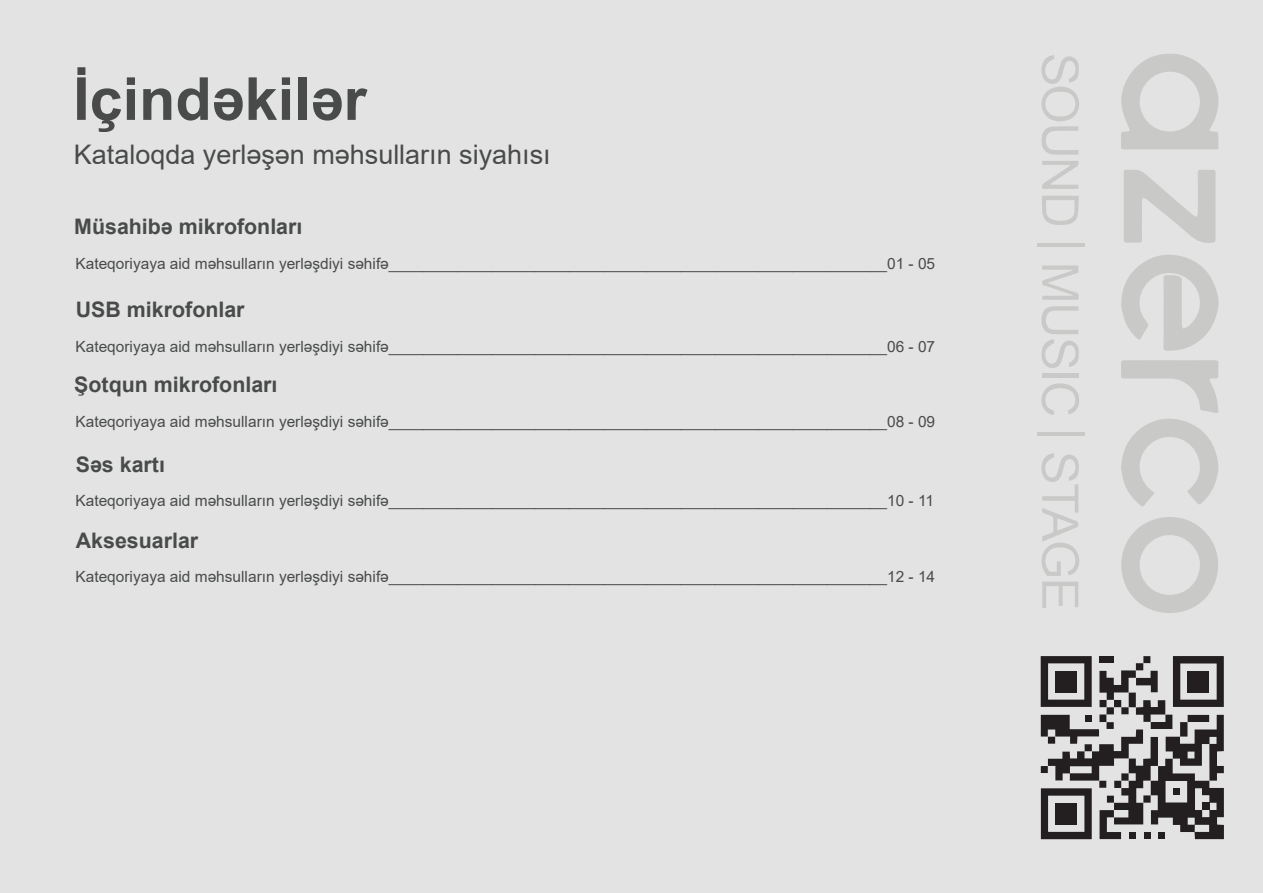
<style>
.page{position:relative;width:1263px;height:893px;background:#e2e3e2}
.page>*{position:absolute;margin:0;border:0;box-sizing:border-box;transform-origin:0 0}
.t1{font:700 59.4px "Arial";color:#494b4b}
.t2{font:27px "Arial";color:#494b4b}
.t3{font:700 21.45px "Arial";color:#494b4b}
.t4{font:15.45px "Arial";color:#494b4b}
</style>
<div class="page">
<svg style="left:1121px;top:54px;width:97px;height:95px"></svg>
<svg style="left:1121px;top:255px;width:97px;height:96px"></svg>
<svg style="left:1121px;top:517px;width:97px;height:96px"></svg>
<svg style="left:1124px;top:170px;width:91px;height:73px"></svg>
<svg style="left:1121px;top:419px;width:97px;height:87px"></svg>
<svg style="left:1121px;top:360px;width:97px;height:53px"></svg>
<svg style="left:1042px;top:265px;width:37px;height:35px"></svg>
<svg style="left:1042px;top:161px;width:37px;height:28px"></svg>
<svg style="left:1042px;top:196px;width:37px;height:29px"></svg>
<svg style="left:1042px;top:582px;width:36px;height:26px"></svg>
<svg style="left:1041px;top:55px;width:38px;height:100px"></svg>
<svg style="left:1041px;top:306px;width:38px;height:62px"></svg>
<svg style="left:1041px;top:383px;width:38px;height:32px"></svg>
<svg style="left:1041px;top:453px;width:38px;height:123px"></svg>
<div style="left:1042px;top:373px;width:36px;height:5px;background:#c9c9c8"></div>
<hr style="left:1037px;top:243px;width:48px;height:4px;background:#c9c9c8">
<hr style="left:1037px;top:433px;width:48px;height:3px;background:#231f20">
<svg style="left:1041px;top:656px;width:183px;height:183px"></svg>
<div style="left:1129px;top:832px;width:7px;height:7px;background:#231f20"></div>
<div style="left:1143px;top:832px;width:7px;height:7px;background:#231f20"></div>
<div style="left:1158px;top:832px;width:7px;height:7px;background:#231f20"></div>
<div style="left:1173px;top:788px;width:7px;height:7px;background:#231f20"></div>
<div style="left:1202px;top:803px;width:7px;height:7px;background:#231f20"></div>
<div style="left:1055px;top:671px;width:22px;height:21px;background:#231f20"></div>
<div style="left:1188px;top:671px;width:21px;height:21px;background:#231f20"></div>
<div style="left:1055px;top:803px;width:22px;height:21px;background:#231f20"></div>
<h1 class="t1" style="left:73px;top:57px;width:295px">İçindəkilər</h1>
<h2 class="t2" style="left:74px;top:135px;width:478px">Kataloqda yerləşən məhsulların siyahısı</h2>
<h3 class="t3" style="left:74px;top:212px;width:230px">Müsahibə mikrofonları</h3>
<p class="t4" style="left:76px;top:253px;width:861px">Kateqoriyaya aid məhsulların yerləşdiyi səhifə__________________________________________________________01 - 05</p>
<h3 class="t3" style="left:76px;top:294px;width:170px">USB mikrofonlar</h3>
<p class="t4" style="left:76px;top:336px;width:861px">Kateqoriyaya aid məhsulların yerləşdiyi səhifə__________________________________________________________06 - 07</p>
<h3 class="t3" style="left:74px;top:369px;width:205px">Şotqun mikrofonları</h3>
<p class="t4" style="left:76px;top:411px;width:861px">Kateqoriyaya aid məhsulların yerləşdiyi səhifə__________________________________________________________08 - 09</p>
<h3 class="t3" style="left:76px;top:449px;width:91px">Səs kartı</h3>
<p class="t4" style="left:76px;top:490px;width:860px">Kateqoriyaya aid məhsulların yerləşdiyi səhifə__________________________________________________________10 - 11</p>
<h3 class="t3" style="left:76px;top:525px;width:124px">Aksesuarlar</h3>
<p class="t4" style="left:76px;top:566px;width:861px">Kateqoriyaya aid məhsulların yerləşdiyi səhifə__________________________________________________________12 - 14</p>
</div>
